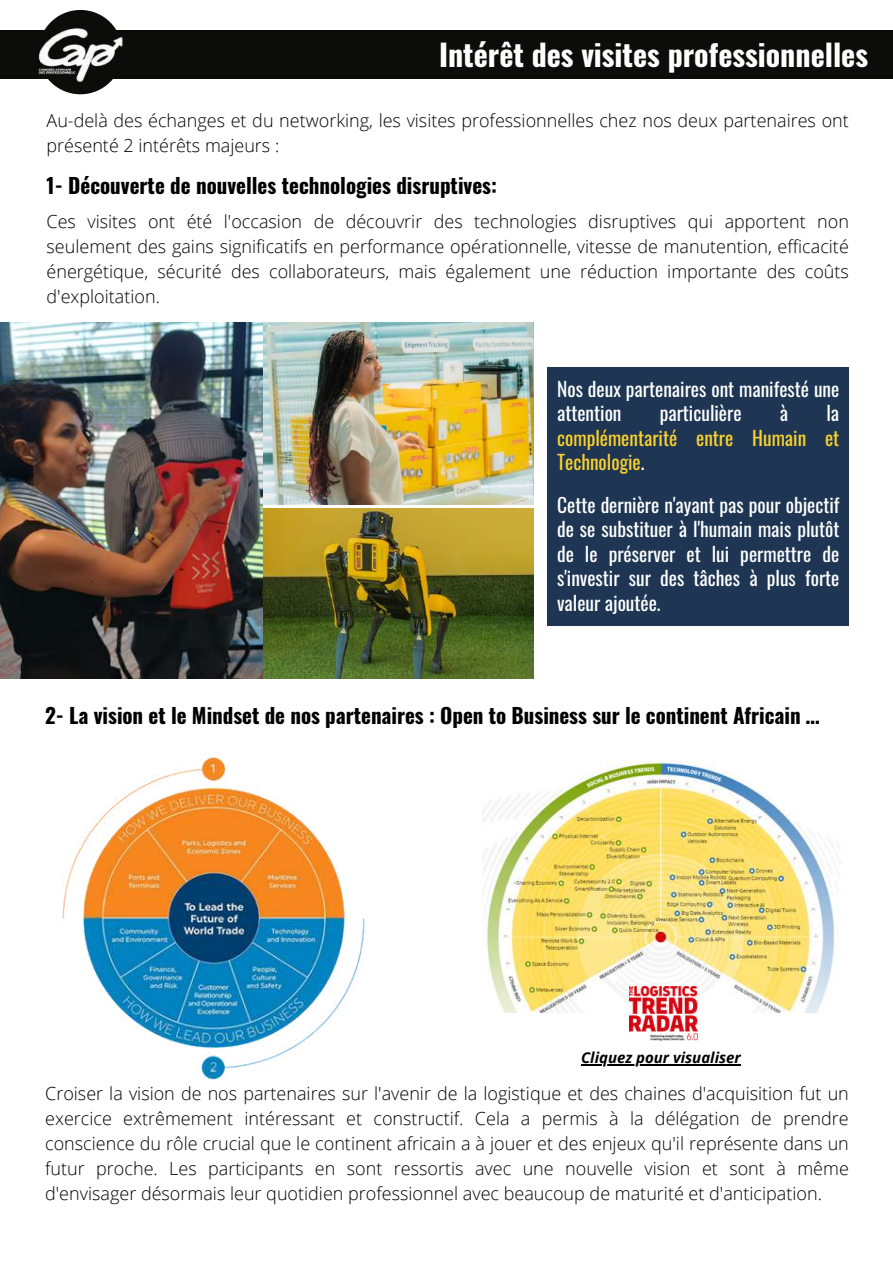
<style>
.page{position:relative;width:893px;height:1264px;background:#fff}
.page>*{position:absolute;margin:0;border:0;box-sizing:border-box;transform-origin:0 0}
.t1{font:700 30px "Oswald";color:#fff}
.t2{font:700 21px "Oswald";color:#000}
.t3{font:19.5px/24.3px "Oswald";color:#fff}
.t4{font:19.5px/24.3px "Oswald";color:#fad02c}
.t5{font:300 18px/25px "Open Sans";color:#000;text-align:justify}
.t6{font:italic 700 15px "Open Sans";color:#000}
.s1{color:#fff}
</style>
<div class="page">
<div style="left:0;top:30px;width:892px;height:49px;background:#0c0c0b"></div>
<img style="left:62px;top:757px;width:303px;height:323px">
<img style="left:482px;top:760px;width:356px;height:252px">
<img style="left:629px;top:986px;width:68px;height:54px">
<hr style="left:581px;top:1063px;width:159px;height:2px;background:#000">
<div style="left:547px;top:367px;width:302px;height:259px;background:#1e3653"></div>
<img style="left:263px;top:508px;width:270px;height:170px">
<img style="left:263px;top:323px;width:270px;height:182px">
<img style="left:0;top:323px;width:262px;height:355px">
<div style="left:38px;top:10px;width:85px;height:84px;background:#0c0c0b;border-radius:50%"></div>
<img style="left:38px;top:26px;width:85px;height:56px">
<h1 class="t1" style="left:439px;top:31px;width:430px">Intérêt des visites professionnelles</h1>
<p class="t5" style="left:47px;top:107px;width:803px">Au-delà des échanges et du networking, les visites professionnelles chez nos deux partenaires ont présenté 2 intérêts majeurs :</p>
<p class="t2" style="left:47px;top:169px;width:452px">1- Découverte de nouvelles technologies disruptives:</p>
<p class="t5" style="left:47px;top:209px;width:803px">Ces visites ont été l'occasion de découvrir des technologies disruptives qui apportent non seulement des gains significatifs en performance opérationnelle, vitesse de manutention, efficacité énergétique, sécurité des collaborateurs, mais également une réduction importante des coûts d'exploitation.</p>
<p class="t3" style="left:557px;top:376px;width:284px">Nos deux partenaires ont manifesté une attention</p>
<p class="t3" style="left:659px;top:400px;width:83px">particulière</p>
<p class="t3" style="left:779px;top:400px;width:10px">à</p>
<p class="t3" style="left:826px;top:400px;width:14px">la</p>
<p class="t4" style="left:557px;top:424px;width:283px">complémentarité entre Humain et<br>Technologie<span class="s1">.</span></p>
<p class="t3" style="left:557px;top:492px;width:284px;text-align:justify">Cette dernière n'ayant pas pour objectif de se substituer à l'humain mais plutôt de le préserver et lui permettre de s'investir sur des tâches à plus forte valeur ajoutée.</p>
<p class="t2" style="left:45px;top:698px;width:776px">2- La vision et le Mindset de nos partenaires : Open to Business sur le continent Africain …</p>
<p class="t6" style="left:581px;top:1046px;width:161px">Cliquez pour visualiser</p>
<p class="t5" style="left:45px;top:1080px;width:805px">Croiser la vision de nos partenaires sur l'avenir de la logistique et des chaines d'acquisition fut un exercice extrêmement intéressant et constructif. Cela a permis à la délégation de prendre conscience du rôle crucial que le continent africain a à jouer et des enjeux qu'il représente dans un futur proche. Les participants en sont ressortis avec une nouvelle vision et sont à même d'envisager désormais leur quotidien professionnel avec beaucoup de maturité et d'anticipation.</p>
</div>
